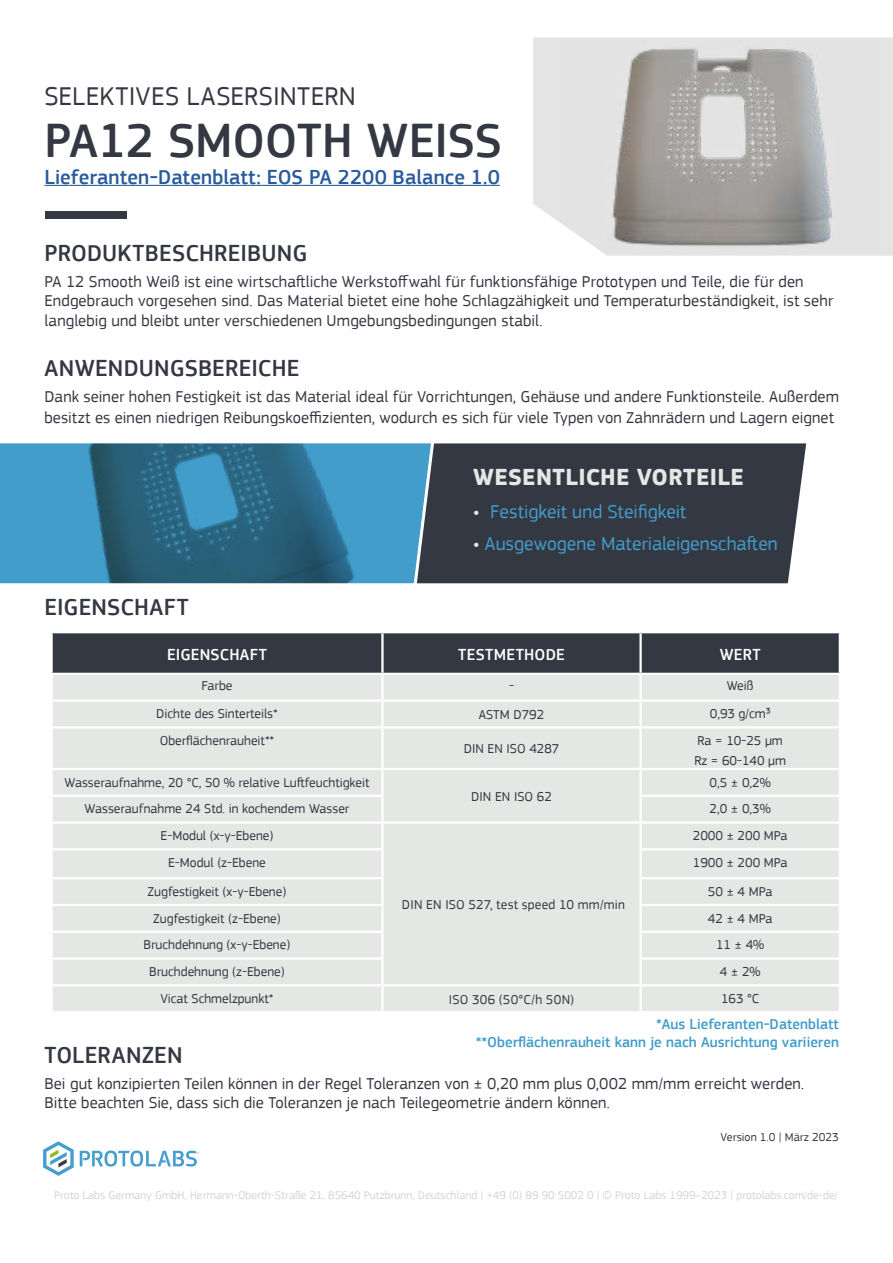
<style>
.page{position:relative;width:893px;height:1263px;background:#fff}
.page>*{position:absolute;margin:0;border:0;box-sizing:border-box;transform-origin:0 0}
.t1{font:500 49.5px "PF Square Sans Pro";letter-spacing:-.005em;color:#343842}
.t2{font:27px "PF Square Sans Pro";letter-spacing:.01em;color:#343842}
.t3{font:500 24px "PF Square Sans Pro";letter-spacing:.005em;color:#343842}
.t4{font:700 24px "PF Square Sans Pro";letter-spacing:.015em;color:#e5e7e5}
.t5{font:500 21px "PF Square Sans Pro";letter-spacing:.005em;color:#275b9b}
.t6{font:19.5px "PF Square Sans Pro";color:#429dca}
.t7{font:16.5px/19.5px "PF Square Sans Pro";letter-spacing:.005em;color:#343842}
.t8{font:500 16.5px "PF Square Sans Pro";letter-spacing:.015em;color:#fff}
.t9{font:500 15px/18px "PF Square Sans Pro";color:#429dca;text-align:right}
.t10{font:13.5px/19.5px "PF Square Sans Pro";color:#343842}
.t11{font:13.5px "PF Square Sans Pro";letter-spacing:.02em;color:#343842}
.t12{font:12px "PF Square Sans Pro";color:#343842}
.t13{font:11.7px "PF Square Sans Pro";color:#d3d4d3}
.s1{font-weight:500;color:#e5e7e5}
</style>
<div class="page">
<div style="left:53px;top:633px;width:786px;height:40px;background:#343842"></div>
<div style="left:53px;top:675px;width:786px;height:336px;background:#e5e7e5"></div>
<hr style="left:381px;top:633px;width:3px;height:40px;background:#fff">
<hr style="left:639px;top:633px;width:3px;height:40px;background:#fff">
<hr style="left:381px;top:675px;width:3px;height:24px;background:#fff">
<hr style="left:639px;top:675px;width:3px;height:24px;background:#fff">
<hr style="left:50px;top:699px;width:332px;height:3px;background:#fff">
<hr style="left:382px;top:699px;width:259px;height:3px;background:#fff">
<hr style="left:381px;top:702px;width:3px;height:24px;background:#fff">
<hr style="left:641px;top:699px;width:200px;height:3px;background:#fff">
<hr style="left:639px;top:702px;width:3px;height:24px;background:#fff">
<hr style="left:50px;top:726px;width:332px;height:2px;background:#fff">
<hr style="left:382px;top:726px;width:259px;height:2px;background:#fff">
<hr style="left:381px;top:728px;width:3px;height:40px;background:#fff">
<hr style="left:641px;top:726px;width:200px;height:2px;background:#fff">
<hr style="left:639px;top:728px;width:3px;height:40px;background:#fff">
<hr style="left:50px;top:768px;width:332px;height:2px;background:#fff">
<hr style="left:382px;top:768px;width:259px;height:2px;background:#fff">
<hr style="left:381px;top:770px;width:3px;height:25px;background:#fff">
<hr style="left:641px;top:768px;width:200px;height:2px;background:#fff">
<hr style="left:639px;top:770px;width:3px;height:25px;background:#fff">
<hr style="left:50px;top:795px;width:334px;height:2px;background:#fff">
<hr style="left:381px;top:797px;width:3px;height:24px;background:#fff">
<hr style="left:639px;top:795px;width:202px;height:2px;background:#fff">
<hr style="left:639px;top:797px;width:3px;height:24px;background:#fff">
<hr style="left:50px;top:821px;width:332px;height:3px;background:#fff">
<hr style="left:382px;top:821px;width:259px;height:3px;background:#fff">
<hr style="left:381px;top:824px;width:3px;height:24px;background:#fff">
<hr style="left:641px;top:821px;width:200px;height:3px;background:#fff">
<hr style="left:639px;top:824px;width:3px;height:24px;background:#fff">
<hr style="left:50px;top:848px;width:334px;height:2px;background:#fff">
<hr style="left:381px;top:850px;width:3px;height:27px;background:#fff">
<hr style="left:639px;top:848px;width:202px;height:2px;background:#fff">
<hr style="left:639px;top:850px;width:3px;height:27px;background:#fff">
<hr style="left:50px;top:877px;width:334px;height:2px;background:#fff">
<hr style="left:381px;top:879px;width:3px;height:25px;background:#fff">
<hr style="left:639px;top:877px;width:202px;height:2px;background:#fff">
<hr style="left:639px;top:879px;width:3px;height:25px;background:#fff">
<hr style="left:50px;top:904px;width:334px;height:2px;background:#fff">
<hr style="left:381px;top:906px;width:3px;height:25px;background:#fff">
<hr style="left:639px;top:904px;width:202px;height:2px;background:#fff">
<hr style="left:639px;top:906px;width:3px;height:25px;background:#fff">
<hr style="left:50px;top:931px;width:334px;height:2px;background:#fff">
<hr style="left:381px;top:933px;width:3px;height:24px;background:#fff">
<hr style="left:639px;top:931px;width:202px;height:2px;background:#fff">
<hr style="left:639px;top:933px;width:3px;height:24px;background:#fff">
<hr style="left:50px;top:957px;width:334px;height:3px;background:#fff">
<hr style="left:381px;top:960px;width:3px;height:24px;background:#fff">
<hr style="left:639px;top:957px;width:202px;height:3px;background:#fff">
<hr style="left:639px;top:960px;width:3px;height:24px;background:#fff">
<hr style="left:50px;top:984px;width:332px;height:2px;background:#fff">
<hr style="left:382px;top:984px;width:259px;height:2px;background:#fff">
<hr style="left:381px;top:986px;width:3px;height:25px;background:#fff">
<hr style="left:641px;top:984px;width:200px;height:2px;background:#fff">
<hr style="left:639px;top:986px;width:3px;height:25px;background:#fff">
<div style="left:436px;top:443px;width:370px;height:140px;background:#343842"></div>
<svg style="left:0;top:443px;width:436px;height:141px;background:#387fa2"></svg>
<div style="left:45px;top:211px;width:81px;height:7px;background:#343842"></div>
<hr style="left:44px;top:185px;width:456px;height:1px;background:#275b9b">
<svg style="left:80px;top:1150px;width:119px;height:16px"></svg>
<svg style="left:43px;top:1141px;width:31px;height:35px"></svg>
<svg style="left:533px;top:37px;width:360px;height:219px;background:#e7e8e7"></svg>
<img style="left:559px;top:39px;width:321px;height:215px">
<h2 class="t2" style="left:44px;top:80px;width:313px">SELEKTIVES LASERSINTERN</h2>
<h1 class="t1" style="left:44px;top:112px;width:459px">PA12 SMOOTH WEISS</h1>
<p class="t5" style="left:44px;top:165px;width:457px">Lieferanten-Datenblatt: EOS PA 2200 Balance 1.0</p>
<h3 class="t3" style="left:44px;top:239px;width:264px">PRODUKTBESCHREIBUNG</h3>
<p class="t7" style="left:44px;top:272px;width:790px">PA 12 Smooth Weiß ist eine wirtschaftliche Werkstoffwahl für funktionsfähige Prototypen und Teile, die für den<br>Endgebrauch vorgesehen sind. Das Material bietet eine hohe Schlagzähigkeit und Temperaturbeständigkeit, ist sehr langlebig und bleibt unter verschiedenen Umgebungsbedingungen stabil.</p>
<h3 class="t3" style="left:44px;top:354px;width:256px">ANWENDUNGSBEREICHE</h3>
<p class="t7" style="left:44px;top:386px;width:796px;line-height:21.6px">Dank seiner hohen Festigkeit ist das Material ideal für Vorrichtungen, Gehäuse und andere Funktionsteile. Außerdem besitzt es einen niedrigen Reibungskoeffizienten, wodurch es sich für viele Typen von Zahnrädern und Lagern eignet</p>
<h3 class="t3" style="left:44px;top:593px;width:146px">EIGENSCHAFT</h3>
<h3 class="t4" style="left:473px;top:463px;width:272px">WESENTLICHE VORTEILE</h3>
<p class="t6" style="left:473px;top:500px;width:215px"><span class="s1">•</span> Festigkeit und Steifigkeit</p>
<p class="t6" style="left:473px;top:532px;width:306px"><span class="s1">•</span> Ausgewogene Materialeigenschaften</p>
<p class="t8" style="left:167px;top:644px;width:102px">EIGENSCHAFT</p>
<p class="t8" style="left:458px;top:644px;width:108px">TESTMETHODE</p>
<p class="t8" style="left:720px;top:644px;width:42px">WERT</p>
<p class="t10" style="left:202px;top:676px;width:32px">Farbe</p>
<p class="t10" style="left:509px;top:676px;width:6px">-</p>
<p class="t10" style="left:727px;top:676px;width:29px">Weiß</p>
<p class="t10" style="left:156px;top:704px;width:123px">Dichte des Sinterteils*</p>
<p class="t10" style="left:479px;top:705px;width:67px">ASTM D792</p>
<p class="t10" style="left:710px;top:704px;width:62px">0,93 g/cm³</p>
<p class="t10" style="left:160px;top:731px;width:116px">Oberflächenrauheit**</p>
<p class="t10" style="left:464px;top:739px;width:97px">DIN EN ISO 4287</p>
<p class="t10" style="left:694px;top:731px;width:93px">Ra = 10-25 µm<br>Rz = 60-140 µm</p>
<p class="t10" style="left:65px;top:772px;width:306px">Wasseraufnahme, 20 °C, 50 % relative Luftfeuchtigkeit</p>
<p class="t10" style="left:471px;top:787px;width:82px">DIN EN ISO 62</p>
<p class="t10" style="left:710px;top:772px;width:63px">0,5 ± 0,2%</p>
<p class="t10" style="left:85px;top:799px;width:266px">Wasseraufnahme 24 Std. in kochendem Wasser</p>
<p class="t10" style="left:710px;top:799px;width:63px">2,0 ± 0,3%</p>
<p class="t10" style="left:161px;top:826px;width:114px">E-Modul (x-y-Ebene)</p>
<p class="t10" style="left:693px;top:826px;width:96px">2000 ± 200 MPa</p>
<p class="t10" style="left:168px;top:853px;width:99px">E-Modul (z-Ebene</p>
<p class="t10" style="left:693px;top:853px;width:96px">1900 ± 200 MPa</p>
<p class="t10" style="left:148px;top:882px;width:140px">Zugfestigkeit (x-y-Ebene)</p>
<p class="t10" style="left:708px;top:882px;width:66px">50 ± 4 MPa</p>
<p class="t10" style="left:153px;top:908px;width:129px">Zugfestigkeit (z-Ebene)</p>
<p class="t10" style="left:708px;top:908px;width:66px">42 ± 4 MPa</p>
<p class="t10" style="left:144px;top:935px;width:148px">Bruchdehnung (x-y-Ebene)</p>
<p class="t10" style="left:716px;top:935px;width:50px">11 ± 4%</p>
<p class="t10" style="left:149px;top:962px;width:137px">Bruchdehnung (z-Ebene)</p>
<p class="t10" style="left:720px;top:962px;width:42px">4 ± 2%</p>
<p class="t10" style="left:161px;top:989px;width:114px">Vicat Schmelzpunkt*</p>
<p class="t11" style="left:449px;top:991px;width:127px">ISO 306 (50°C/h 50N)</p>
<p class="t10" style="left:721px;top:989px;width:40px">163 °C</p>
<p class="t10" style="left:402px;top:895px;width:224px">DIN EN ISO 527, test speed 10 mm/min</p>
<p class="t9" style="left:476px;top:1015px;width:365px">*Aus Lieferanten-Datenblatt<br>**Oberflächenrauheit kann je nach Ausrichtung variieren</p>
<h3 class="t3" style="left:44px;top:1041px;width:140px">TOLERANZEN</h3>
<p class="t7" style="left:44px;top:1073px;width:761px">Bei gut konzipierten Teilen können in der Regel Toleranzen von ± 0,20 mm plus 0,002 mm/mm erreicht werden.<br>Bitte beachten Sie, dass sich die Toleranzen je nach Teilegeometrie ändern können.</p>
<p class="t12" style="left:721px;top:1130px;width:120px">Version 1.0 | März 2023</p>
<p class="t13" style="left:54px;top:1188px;width:785px">Proto Labs Germany GmbH, Hermann-Oberth-Straße 21, 85640 Putzbrunn, Deutschland | +49 (0) 89 90 5002 0 | © Proto Labs 1999–2023 | protolabs.com/de-de/</p>
</div>
